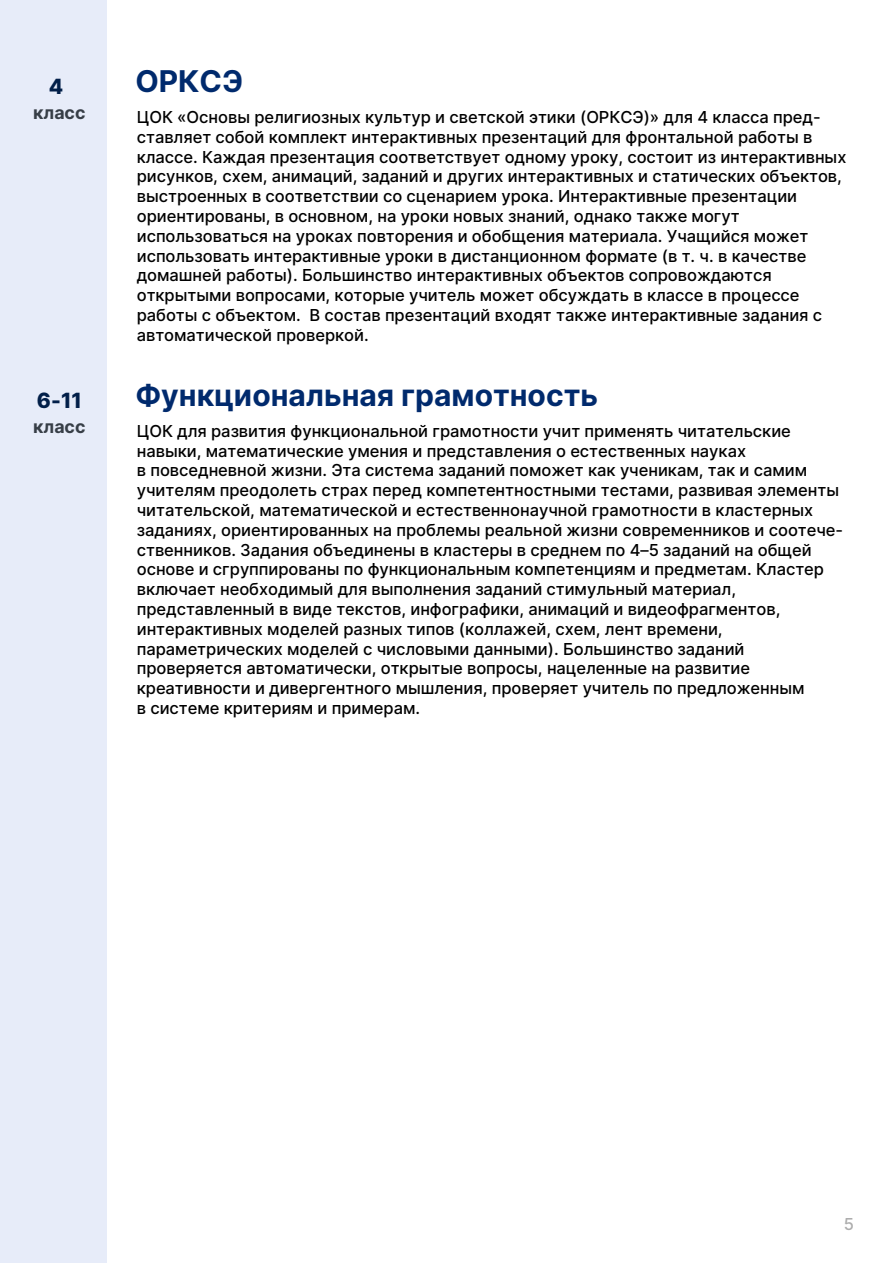
<style>
.page{position:relative;width:893px;height:1263px;background:#fff}
.page>*{position:absolute;margin:0;border:0;box-sizing:border-box;transform-origin:0 0}
.t1{font:700 30px "Inter";color:#002a6d}
.t2{font:800 21px "Inter";color:#021f49}
.t3{font:700 17.7px "Inter";color:#373e47}
.t4{font:500 16.5px/19.8px "Inter";letter-spacing:-.005em;color:#000}
.t5{font:500 16.5px "Inter";color:#adadad}
</style>
<div class="page">
<div style="left:0;top:0;width:107px;height:1263px;background:#e7ecf9"></div>
<p class="t2" style="left:49px;top:71px;width:16px">4</p>
<p class="t3" style="left:33px;top:100px;width:54px">класс</p>
<p class="t2" style="left:37px;top:385px;width:46px">6-11</p>
<p class="t3" style="left:33px;top:414px;width:54px">класс</p>
<h1 class="t1" style="left:135px;top:60px;width:109px">ОРКСЭ</h1>
<p class="t4" style="left:137px;top:107px;width:711px">ЦОК «Основы религиозных культур и светской этики (ОРКСЭ)» для 4 класса пред&shy;ставляет собой комплект интерактивных презентаций для фронтальной работы в классе. Каждая презентация соответствует одному уроку, состоит из интерактивных рисунков, схем, анимаций, заданий и других интерактивных и статических объектов, выстроенных в соответствии со сценарием урока. Интерактивные презентации ориентированы, в основном, на уроки новых знаний, однако также могут использоваться на уроках повторения и обобщения материала. Учащийся может использовать интерактивные уроки в дистанционном формате (в т. ч. в качестве домашней работы). Большинство интерактивных объектов сопровождаются открытыми вопросами, которые учитель может обсуждать в классе в процессе работы с объектом. В состав презентаций входят также интерактивные задания с автоматической проверкой.</p>
<h1 class="t1" style="left:135px;top:373px;width:464px">Функциональная грамотность</h1>
<p class="t4" style="left:137px;top:421px;width:708px">ЦОК для развития функциональной грамотности учит применять читательские навыки, математические умения и представления о естественных науках<br>в повседневной жизни. Эта система заданий поможет как ученикам, так и самим учителям преодолеть страх перед компетентностными тестами, развивая элементы читательской, математической и естественнонаучной грамотности в кластерных заданиях, ориентированных на проблемы реальной жизни современников и соотече&shy;ственников. Задания объединены в кластеры в среднем по 4–5 заданий на общей основе и сгруппированы по функциональным компетенциям и предметам. Кластер включает необходимый для выполнения заданий стимульный материал, представленный в виде текстов, инфографики, анимаций и видеофрагментов, интерактивных моделей разных типов (коллажей, схем, лент времени, параметрических моделей с числовыми данными). Большинство заданий проверяется автоматически, открытые вопросы, нацеленные на развитие креативности и дивергентного мышления, проверяет учитель по предложенным<br>в системе критериям и примерам.</p>
<p class="t5" style="left:843px;top:1212px;width:12px">5</p>
</div>
